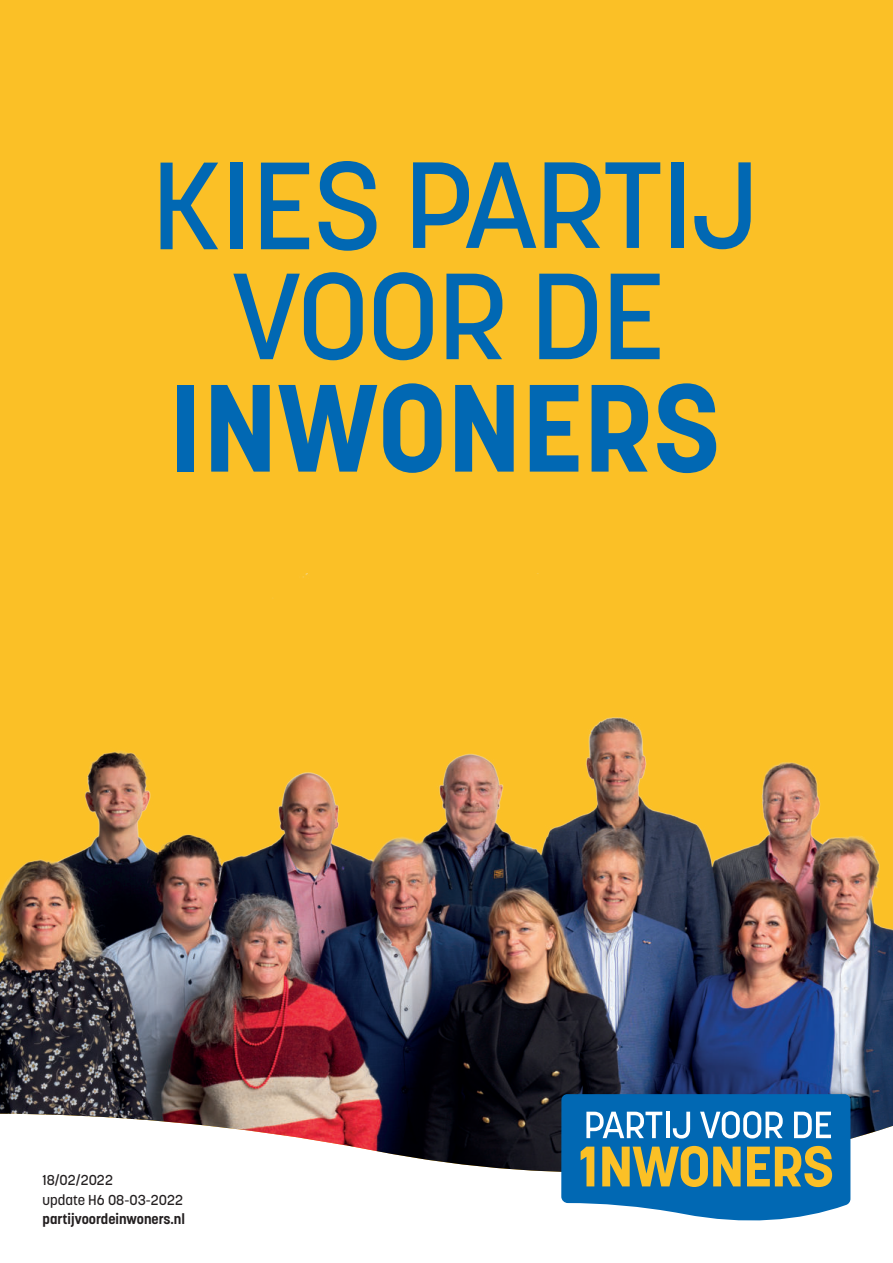
<style>
.page{position:relative;width:893px;height:1263px;background:#fff}
.page>*{position:absolute;margin:0;border:0;box-sizing:border-box;transform-origin:0 0}
.t1{font:700 122.85px "Korolev";color:#0168b3}
.t2{font:500 122.85px "Korolev";color:#0168b3}
.t3{font:500 14.25px/19.5px "Korolev";color:#231f20}
.t4{font:700 14.25px "Korolev";color:#231f20}
</style>
<div class="page">
<div style="left:0;top:0;width:893px;height:1189px;background:#fbc026"></div>
<img style="left:0;top:573px;width:893px;height:601px">
<svg style="left:561px;top:1094px;width:289px;height:127px;background:#4b8aa7"></svg>
<svg style="left:413px;top:162px;width:123px;height:86px;background:#8e9963"></svg>
<svg style="left:544px;top:162px;width:116px;height:86px;background:#919a61"></svg>
<div style="left:671px;top:162px;width:12px;height:86px;background:#0168b3"></div>
<svg style="left:694px;top:162px;width:57px;height:87px;background:#a9a353"></svg>
<svg style="left:233px;top:272px;width:130px;height:88px;background:#999d5c"></svg>
<svg style="left:374px;top:272px;width:59px;height:88px;background:#839569"></svg>
<svg style="left:446px;top:274px;width:56px;height:85px;background:#718f73"></svg>
<svg style="left:539px;top:274px;width:58px;height:85px;background:#759071"></svg>
<svg style="left:611px;top:274px;width:49px;height:85px;background:#7b936d"></svg>
<h1 class="t2" style="left:151px;top:152px;width:233px">KIES</h1>
<h1 class="t1" style="left:169px;top:375px;width:553px">INWONERS</h1>
<p class="t3" style="left:43px;top:1171px;width:142px">18/02/2022<br>update H6 08-03-2022</p>
<p class="t4" style="left:43px;top:1213px;width:144px">partijvoordeinwoners.nl</p>
</div>
